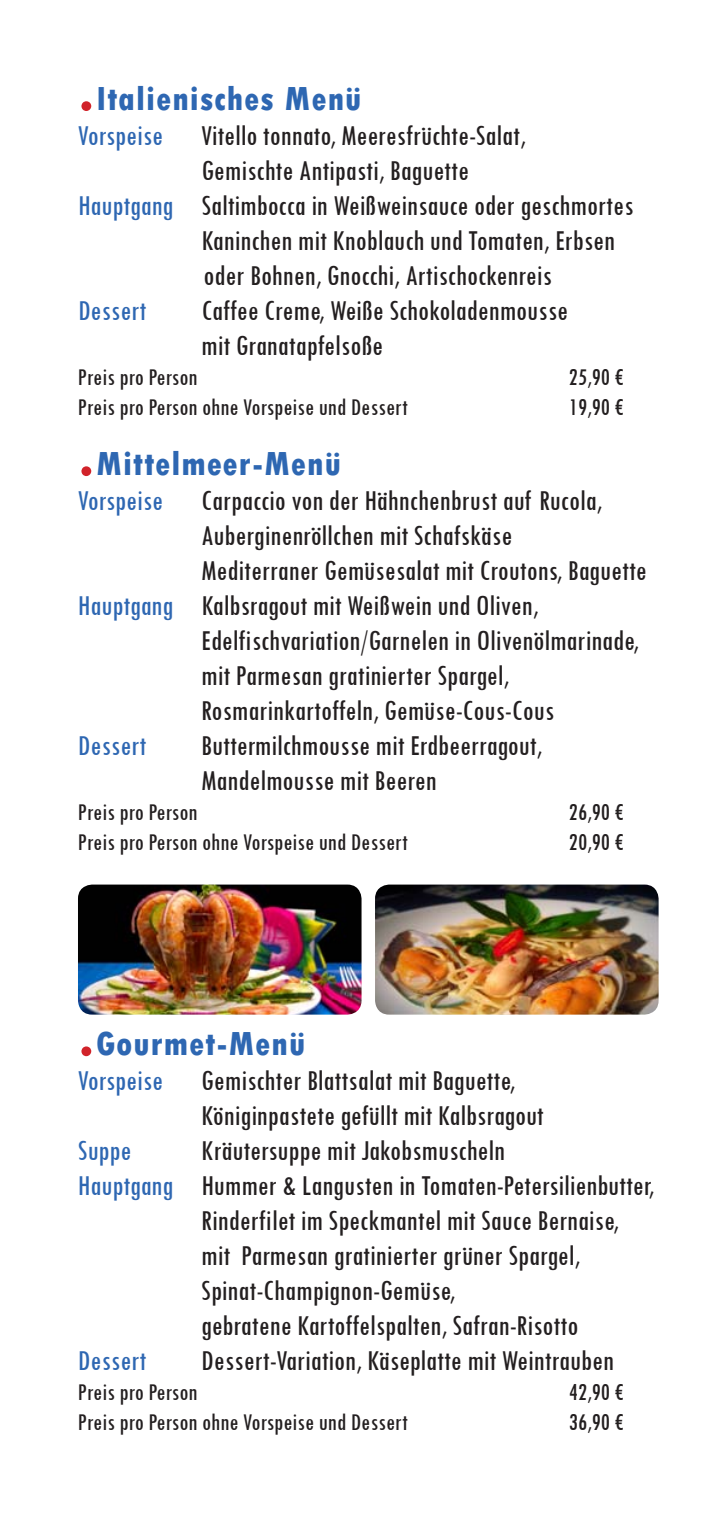
<style>
.page{position:relative;width:716px;height:1531px;background:#fff}
.page>*{position:absolute;margin:0;border:0;box-sizing:border-box;transform-origin:0 0}
.t1{font:800 condensed 35px "Tw Cen";letter-spacing:.03em;color:#2e67b2}
.t2{font:condensed 30px/35px "Tw Cen";color:#231f20}
.t3{font:condensed 30px "Tw Cen";color:#2e67b2}
.t4{font:condensed 25px "Tw Cen";color:#231f20}
.s1{font-size:60px;color:#d1232a}
.s2{color:#2e67b2}
</style>
<div class="page">
<img style="left:78px;top:884px;width:283px;height:130px">
<img style="left:375px;top:884px;width:283px;height:130px">
<p class="t1" style="left:78px;top:78px;width:285px"><span class="s1">.</span>Italienisches Menü</p>
<p class="t3" style="left:78px;top:118px;width:87px">Vorspeise</p>
<p class="t2" style="left:201px;top:117px;width:326px">Vitello tonnato, Meeresfrüchte-Salat,</p>
<p class="t2" style="left:201px;top:152px;width:269px">Gemischte Antipasti, Baguette</p>
<p class="t2" style="left:78px;top:187px;width:557px"><span class="s2">Hauptgang</span> Saltimbocca in Weißweinsauce oder geschmortes</p>
<p class="t2" style="left:201px;top:222px;width:415px">Kaninchen mit Knoblauch und Tomaten, Erbsen</p>
<p class="t2" style="left:204px;top:257px;width:350px">oder Bohnen, Gnocchi, Artischockenreis</p>
<p class="t3" style="left:78px;top:293px;width:70px">Dessert</p>
<p class="t2" style="left:201px;top:292px;width:368px">Caffee Creme, Weiße Schokoladenmousse mit Granatapfelsoße</p>
<p class="t4" style="left:78px;top:362px;width:121px">Preis pro Person</p>
<p class="t4" style="left:569px;top:362px;width:56px">25,90 €</p>
<p class="t4" style="left:78px;top:392px;width:331px">Preis pro Person ohne Vorspeise und Dessert</p>
<p class="t4" style="left:569px;top:392px;width:56px">19,90 €</p>
<p class="t1" style="left:78px;top:443px;width:264px"><span class="s1">.</span>Mittelmeer-Menü</p>
<p class="t3" style="left:78px;top:483px;width:87px">Vorspeise</p>
<p class="t2" style="left:201px;top:482px;width:402px">Carpaccio von der Hähnchenbrust auf Rucola,</p>
<p class="t2" style="left:201px;top:517px;width:312px">Auberginenröllchen mit Schafskäse</p>
<p class="t2" style="left:201px;top:552px;width:447px">Mediterraner Gemüsesalat mit Croutons, Baguette</p>
<p class="t2" style="left:78px;top:587px;width:462px"><span class="s2">Hauptgang</span> Kalbsragout mit Weißwein und Oliven,</p>
<p class="t2" style="left:201px;top:622px;width:439px">Edelfischvariation/Garnelen in Olivenölmarinade,</p>
<p class="t2" style="left:201px;top:657px;width:309px">mit Parmesan gratinierter Spargel,</p>
<p class="t2" style="left:201px;top:692px;width:354px">Rosmarinkartoffeln, Gemüse-Cous-Cous</p>
<p class="t3" style="left:78px;top:728px;width:70px">Dessert</p>
<p class="t2" style="left:201px;top:728px;width:342px">Buttermilchmousse mit Erdbeerragout,<br>Mandelmousse mit Beeren</p>
<p class="t4" style="left:78px;top:797px;width:121px">Preis pro Person</p>
<p class="t4" style="left:569px;top:797px;width:56px">26,90 €</p>
<p class="t4" style="left:78px;top:827px;width:331px">Preis pro Person ohne Vorspeise und Dessert</p>
<p class="t4" style="left:569px;top:827px;width:56px">20,90 €</p>
<p class="t1" style="left:78px;top:1023px;width:229px"><span class="s1">.</span>Gourmet-Menü</p>
<p class="t3" style="left:78px;top:1063px;width:87px">Vorspeise</p>
<p class="t2" style="left:201px;top:1062px;width:344px">Gemischter Blattsalat mit Baguette,<br>Königinpastete gefüllt mit Kalbsragout</p>
<p class="t3" style="left:78px;top:1133px;width:55px">Suppe</p>
<p class="t2" style="left:201px;top:1132px;width:305px">Kräutersuppe mit Jakobsmuscheln</p>
<p class="t2" style="left:78px;top:1167px;width:578px"><span class="s2">Hauptgang</span> Hummer &amp; Langusten in Tomaten-Petersilienbutter,</p>
<p class="t2" style="left:201px;top:1202px;width:419px">Rinderfilet im Speckmantel mit Sauce Bernaise,</p>
<p class="t2" style="left:201px;top:1237px;width:380px">mit Parmesan gratinierter grüner Spargel,</p>
<p class="t2" style="left:201px;top:1272px;width:255px">Spinat-Champignon-Gemüse,</p>
<p class="t2" style="left:201px;top:1308px;width:378px">gebratene Kartoffelspalten, Safran-Risotto</p>
<p class="t3" style="left:78px;top:1343px;width:70px">Dessert</p>
<p class="t2" style="left:201px;top:1343px;width:414px">Dessert-Variation, Käseplatte mit Weintrauben</p>
<p class="t4" style="left:78px;top:1377px;width:121px">Preis pro Person</p>
<p class="t4" style="left:569px;top:1377px;width:56px">42,90 €</p>
<p class="t4" style="left:78px;top:1407px;width:331px">Preis pro Person ohne Vorspeise und Dessert</p>
<p class="t4" style="left:569px;top:1407px;width:56px">36,90 €</p>
</div>
